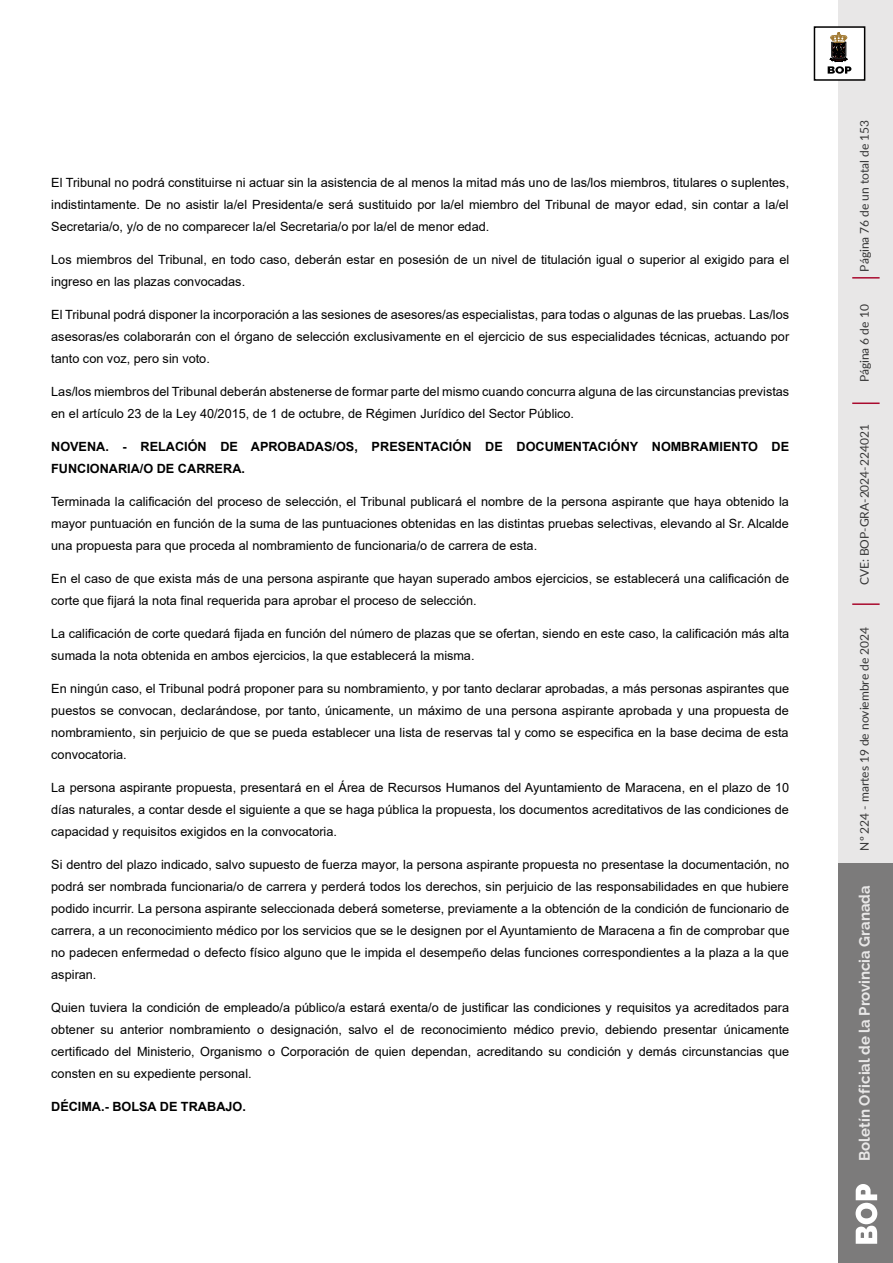
<style>
.page{position:relative;width:893px;height:1263px;background:#fff}
.page>*{position:absolute;margin:0;border:0;box-sizing:border-box;transform-origin:0 0}
.t1{font:700 15px "Raleway";color:#e8e7e7}
.t2{font:12.75px/21.9px "Arial";letter-spacing:.005em;color:#000;text-align:justify}
.t3{font:700 12.75px/22px "Arial";color:#000}
.t4{font:12px "Lato";color:#333}
</style>
<div class="page">
<div style="left:839px;top:0;width:54px;height:1263px;background:#e8e7e7"></div>
<div style="left:839px;top:863px;width:54px;height:400px;background:#7c7b7b"></div>
<svg style="left:856px;top:1184px;width:21px;height:60px"></svg>
<div style="left:814px;top:27px;width:51px;height:53px;background:#fff"></div>
<div style="left:814px;top:26px;width:51px;height:55px;border:2px solid #000"></div>
<svg style="left:827px;top:28px;width:24px;height:46px"></svg>
<hr style="left:852px;top:402px;width:28px;height:2px;background:#a90a2e">
<hr style="left:852px;top:277px;width:28px;height:2px;background:#a90a2e">
<hr style="left:852px;top:603px;width:28px;height:2px;background:#a90a2e">
<p class="t2" style="left:51px;top:172px;width:740px">El Tribunal no podrá constituirse ni actuar sin la asistencia de al menos la mitad más uno de las/los miembros, titulares o suplentes, indistintamente. De no asistir la/el Presidenta/e será sustituido por la/el miembro del Tribunal de mayor edad, sin contar a la/el Secretaria/o, y/o de no comparecer la/el Secretaria/o por la/el de menor edad.</p>
<p class="t2" style="left:51px;top:249px;width:740px">Los miembros del Tribunal, en todo caso, deberán estar en posesión de un nivel de titulación igual o superior al exigido para el ingreso en las plazas convocadas.</p>
<p class="t2" style="left:51px;top:304px;width:740px">El Tribunal podrá disponer la incorporación a las sesiones de asesores/as especialistas, para todas o algunas de las pruebas. Las/los asesoras/es colaborarán con el órgano de selección exclusivamente en el ejercicio de sus especialidades técnicas, actuando por tanto con voz, pero sin voto.</p>
<p class="t2" style="left:51px;top:381px;width:740px">Las/los miembros del Tribunal deberán abstenerse de formar parte del mismo cuando concurra alguna de las circunstancias previstas en el artículo 23 de la Ley 40/2015, de 1 de octubre, de Régimen Jurídico del Sector Público.</p>
<p class="t3" style="left:51px;top:436px;width:739px">NOVENA. - RELACIÓN DE APROBADAS/OS, PRESENTACIÓN DE DOCUMENTACIÓNY NOMBRAMIENTO DE<br>FUNCIONARIA/O DE CARRERA.</p>
<p class="t2" style="left:51px;top:491px;width:739px">Terminada la calificación del proceso de selección, el Tribunal publicará el nombre de la persona aspirante que haya obtenido la mayor puntuación en función de la suma de las puntuaciones obtenidas en las distintas pruebas selectivas, elevando al Sr. Alcalde una propuesta para que proceda al nombramiento de funcionaria/o de carrera de esta.</p>
<p class="t2" style="left:51px;top:568px;width:739px">En el caso de que exista más de una persona aspirante que hayan superado ambos ejercicios, se establecerá una calificación de corte que fijará la nota final requerida para aprobar el proceso de selección.</p>
<p class="t2" style="left:51px;top:623px;width:740px">La calificación de corte quedará fijada en función del número de plazas que se ofertan, siendo en este caso, la calificación más alta sumada la nota obtenida en ambos ejercicios, la que establecerá la misma.</p>
<p class="t2" style="left:51px;top:678px;width:740px">En ningún caso, el Tribunal podrá proponer para su nombramiento, y por tanto declarar aprobadas, a más personas aspirantes que puestos se convocan, declarándose, por tanto, únicamente, un máximo de una persona aspirante aprobada y una propuesta de nombramiento, sin perjuicio de que se pueda establecer una lista de reservas tal y como se especifica en la base decima de esta convocatoria.</p>
<p class="t2" style="left:51px;top:777px;width:740px">La persona aspirante propuesta, presentará en el Área de Recursos Humanos del Ayuntamiento de Maracena, en el plazo de 10 días naturales, a contar desde el siguiente a que se haga pública la propuesta, los documentos acreditativos de las condiciones de capacidad y requisitos exigidos en la convocatoria.</p>
<p class="t2" style="left:51px;top:854px;width:740px">Si dentro del plazo indicado, salvo supuesto de fuerza mayor, la persona aspirante propuesta no presentase la documentación, no podrá ser nombrada funcionaria/o de carrera y perderá todos los derechos, sin perjuicio de las responsabilidades en que hubiere podido incurrir. La persona aspirante seleccionada deberá someterse, previamente a la obtención de la condición de funcionario de carrera, a un reconocimiento médico por los servicios que se le designen por el Ayuntamiento de Maracena a fin de comprobar que no padecen enfermedad o defecto físico alguno que le impida el desempeño delas funciones correspondientes a la plaza a la que aspiran.</p>
<p class="t2" style="left:51px;top:996px;width:740px">Quien tuviera la condición de empleado/a público/a estará exenta/o de justificar las condiciones y requisitos ya acreditados para obtener su anterior nombramiento o designación, salvo el de reconocimiento médico previo, debiendo presentar únicamente certificado del Ministerio, Organismo o Corporación de quien dependan, acreditando su condición y demás circunstancias que consten en su expediente personal.</p>
<p class="t3" style="left:51px;top:1095px;width:196px">DÉCIMA.- BOLSA DE TRABAJO.</p>
<p class="t4" style="left:859px;top:272px;width:153px;rotate:-90deg">Página 76 de un total de 153</p>
<p class="t4" style="left:859px;top:382px;width:79px;rotate:-90deg">Página 6 de 10</p>
<p class="t4" style="left:859px;top:585px;width:162px;rotate:-90deg">CVE: BOP-GRA-2024-224021</p>
<p class="t4" style="left:859px;top:851px;width:225px;rotate:-90deg">Nº 224 - martes 19 de noviembre de 2024</p>
<p class="t1" style="left:856px;top:1161px;width:277px;rotate:-90deg">Boletín Oficial de la Provincia Granada</p>
</div>
